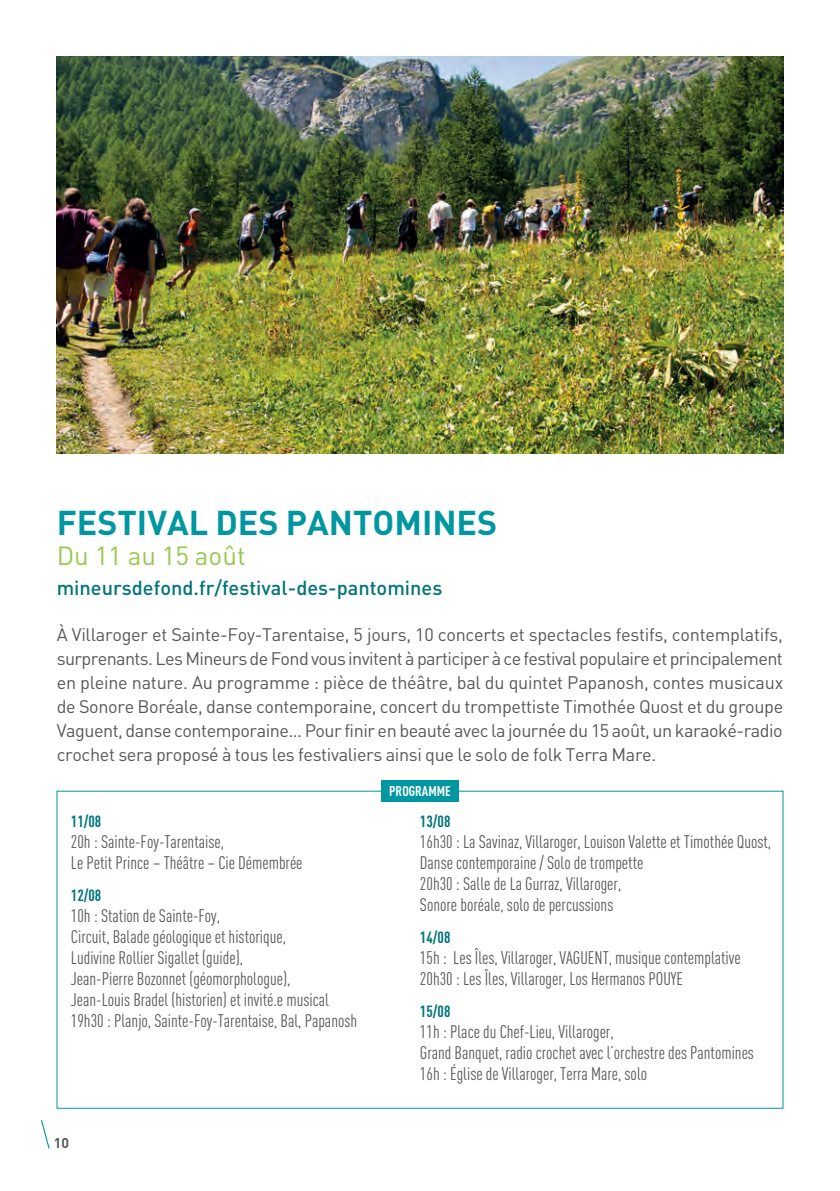
<style>
.page{position:relative;width:840px;height:1191px;background:#fff}
.page>*{position:absolute;margin:0;border:0;box-sizing:border-box;transform-origin:0 0}
.t1{font:700 34px "DIN";color:#0097a0}
.t2{font:26px "DIN";color:#96c94f}
.t3{font:500 20px "DIN";color:#00747a}
.t4{font:18px/21px "DIN Cond";color:#57585a}
.t5{font:18px/24px "DIN";letter-spacing:-.02em;color:#57585a;text-align:justify}
.t6{font:700 16px "DIN Cond";color:#00747a}
.t7{font:700 14px "DIN Cond";color:#fff}
.t8{font:700 14px "DIN";color:#57585a}
</style>
<div class="page">
<div style="left:381px;top:780px;width:77px;height:21px;background:#0097a0"></div>
<svg style="left:41px;top:1120px;width:9px;height:28px"></svg>
<img style="left:57px;top:57px;width:725px;height:397px">
<h1 class="t1" style="left:57px;top:500px;width:442px">FESTIVAL DES PANTOMINES</h1>
<h2 class="t2" style="left:57px;top:539px;width:190px">Du 11 au 15 août</h2>
<p class="t3" style="left:57px;top:574px;width:387px">mineursdefond.fr/festival-des-pantomines</p>
<p class="t5" style="left:57px;top:622px;width:727px">À Villaroger et Sainte-Foy-Tarentaise, 5 jours, 10 concerts et spectacles festifs, contemplatifs, surprenants. Les Mineurs de Fond vous invitent à participer à ce festival populaire et principalement en pleine nature. Au programme : pièce de théâtre, bal du quintet Papanosh, contes musicaux de Sonore Boréale, danse contemporaine, concert du trompettiste Timothée Quost et du groupe Vaguent, danse contemporaine... Pour finir en beauté avec la journée du 15 août, un karaoké-radio crochet sera proposé à tous les festivaliers ainsi que le solo de folk Terra Mare.</p>
<p class="t6" style="left:71px;top:812px;width:32px">11/08</p>
<p class="t4" style="left:71px;top:831px;width:233px">20h : Sainte-Foy-Tarentaise,<br>Le Petit Prince – Théâtre – Cie Démembrée</p>
<p class="t6" style="left:71px;top:886px;width:32px">12/08</p>
<p class="t4" style="left:71px;top:905px;width:287px">10h : Station de Sainte-Foy,<br>Circuit, Balade géologique et historique,<br>Ludivine Rollier Sigallet (guide),<br>Jean-Pierre Bozonnet (géomorphologue),<br>Jean-Louis Bradel (historien) et invité.e musical 19h30 : Planjo, Sainte-Foy-Tarentaise, Bal, Papanosh</p>
<p class="t8" style="left:54px;top:1134px;width:17px">10</p>
<p class="t7" style="left:389px;top:782px;width:63px">PROGRAMME</p>
<p class="t6" style="left:420px;top:812px;width:32px">13/08</p>
<p class="t4" style="left:420px;top:831px;width:352px">16h30 : La Savinaz, Villaroger, Louison Valette et Timothée Quost, Danse contemporaine / Solo de trompette<br>20h30 : Salle de La Gurraz, Villaroger,<br>Sonore boréale, solo de percussions</p>
<p class="t6" style="left:420px;top:928px;width:32px">14/08</p>
<p class="t4" style="left:420px;top:947px;width:322px">15h : Les Îles, Villaroger, VAGUENT, musique contemplative<br>20h30 : Les Îles, Villaroger, Los Hermanos POUYE</p>
<p class="t6" style="left:420px;top:1002px;width:32px">15/08</p>
<p class="t4" style="left:420px;top:1021px;width:335px">11h : Place du Chef-Lieu, Villaroger,<br>Grand Banquet, radio crochet avec l’orchestre des Pantomines<br>16h : Église de Villaroger, Terra Mare, solo</p>
</div>
